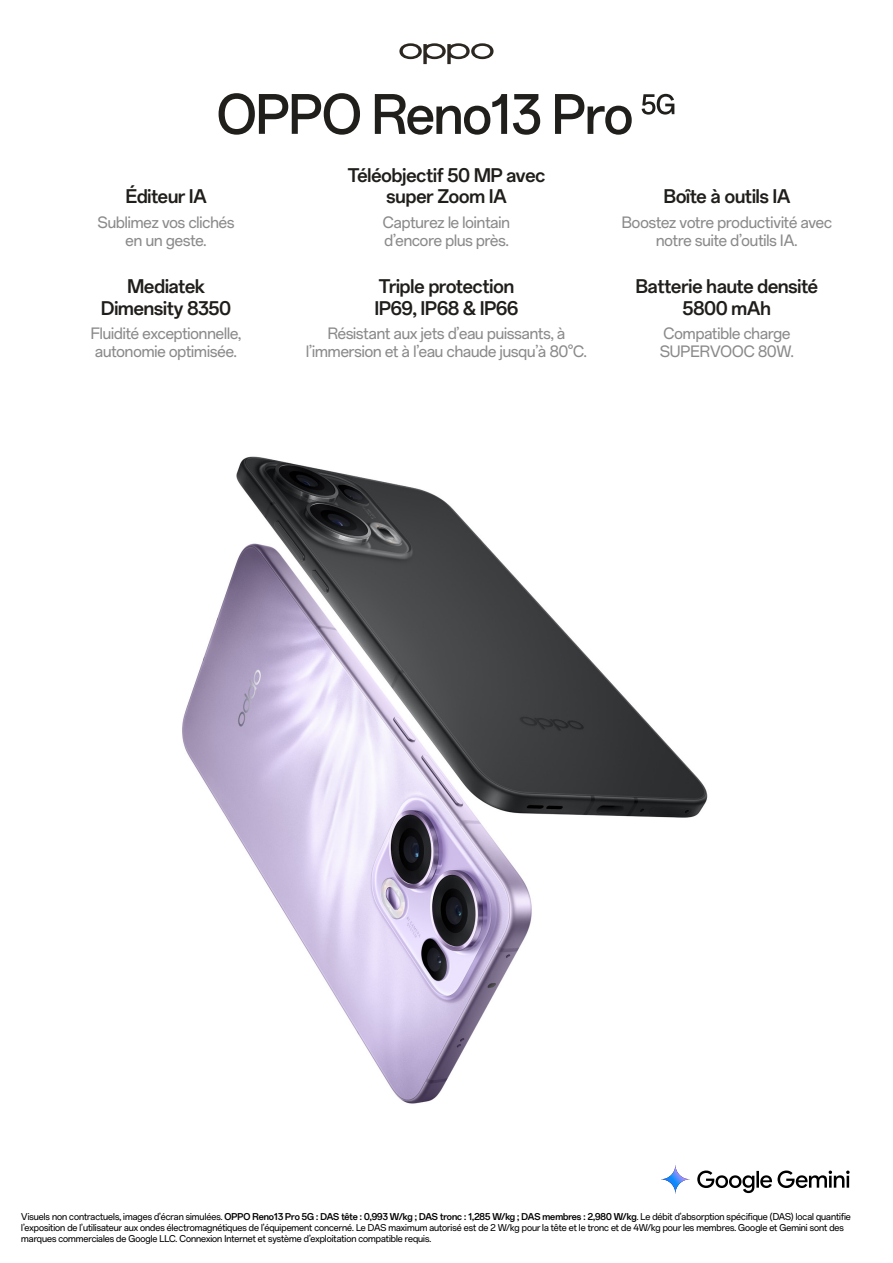
<style>
.page{position:relative;width:893px;height:1263px;background:#fff}
.page>*{position:absolute;margin:0;border:0;box-sizing:border-box;transform-origin:0 0}
.t1{font:700 18px/21.6px "OPPO Sans";color:#201e1b;text-align:center}
.t2{font:15px/18px "OPPO Sans";color:#8a8a8b;text-align:center}
.t3{font:9px/10.8px "OPPO Sans";color:#000}
.s1{font-weight:700}
</style>
<div class="page">
<img style="left:182px;top:456px;width:526px;height:648px">
<svg style="left:219px;top:93px;width:141px;height:42px"></svg>
<svg style="left:642px;top:94px;width:32px;height:21px"></svg>
<svg style="left:375px;top:94px;width:132px;height:41px"></svg>
<svg style="left:513px;top:94px;width:27px;height:41px"></svg>
<svg style="left:555px;top:94px;width:77px;height:41px"></svg>
<svg style="left:661px;top:1165px;width:29px;height:29px"></svg>
<svg style="left:697px;top:1170px;width:153px;height:23px"></svg>
<svg style="left:399px;top:43px;width:95px;height:21px"></svg>
<h1 class="t1" style="left:126px;top:184px;width:82px">Éditeur IA</h1>
<h2 class="t2" style="left:98px;top:212px;width:138px">Sublimez vos clichés en un geste.</h2>
<h1 class="t1" style="left:101px;top:274px;width:131px">Mediatek<br>Dimensity 8350</h1>
<h2 class="t2" style="left:91px;top:323px;width:152px;text-align:left">Fluidité exceptionnelle, autonomie optimisée.</h2>
<h1 class="t1" style="left:348px;top:163px;width:199px">Téléobjectif 50 MP avec super Zoom IA</h1>
<h2 class="t2" style="left:383px;top:212px;width:129px;text-align:left">Capturez le lointain d’encore plus près.</h2>
<h1 class="t1" style="left:375px;top:274px;width:145px;text-align:left">Triple protection<br>IP69, IP68 &amp; IP66</h1>
<h2 class="t2" style="left:306px;top:323px;width:282px">Résistant aux jets d’eau puissants, à l’immersion et à l’eau chaude jusqu’à 80°C.</h2>
<h1 class="t1" style="left:664px;top:184px;width:128px">Boîte à outils IA</h1>
<h2 class="t2" style="left:622px;top:212px;width:212px">Boostez votre productivité avec notre suite d’outils IA.</h2>
<h1 class="t1" style="left:636px;top:274px;width:184px">Batterie haute densité<br>5800 mAh</h1>
<h2 class="t2" style="left:660px;top:323px;width:135px;text-align:left">Compatible charge<br>SUPERVOOC 80W.</h2>
<p class="t3" style="left:21px;top:1210px;width:831px">Visuels non contractuels, images d’écran simulées. <span class="s1">OPPO Reno13 Pro 5G : DAS tête : 0,993 W/kg ; DAS tronc : 1,285 W/kg ; DAS membres : 2,980 W/kg</span>. Le débit d’absorption spécifique (DAS) local quantifie l’exposition de l’utilisateur aux ondes électromagnétiques de l’équipement concerné. Le DAS maximum autorisé est de 2 W/kg pour la tête et le tronc et de 4W/kg pour les membres. Google et Gemini sont des marques commerciales de Google LLC. Connexion Internet et système d’exploitation compatible requis.</p>
</div>
